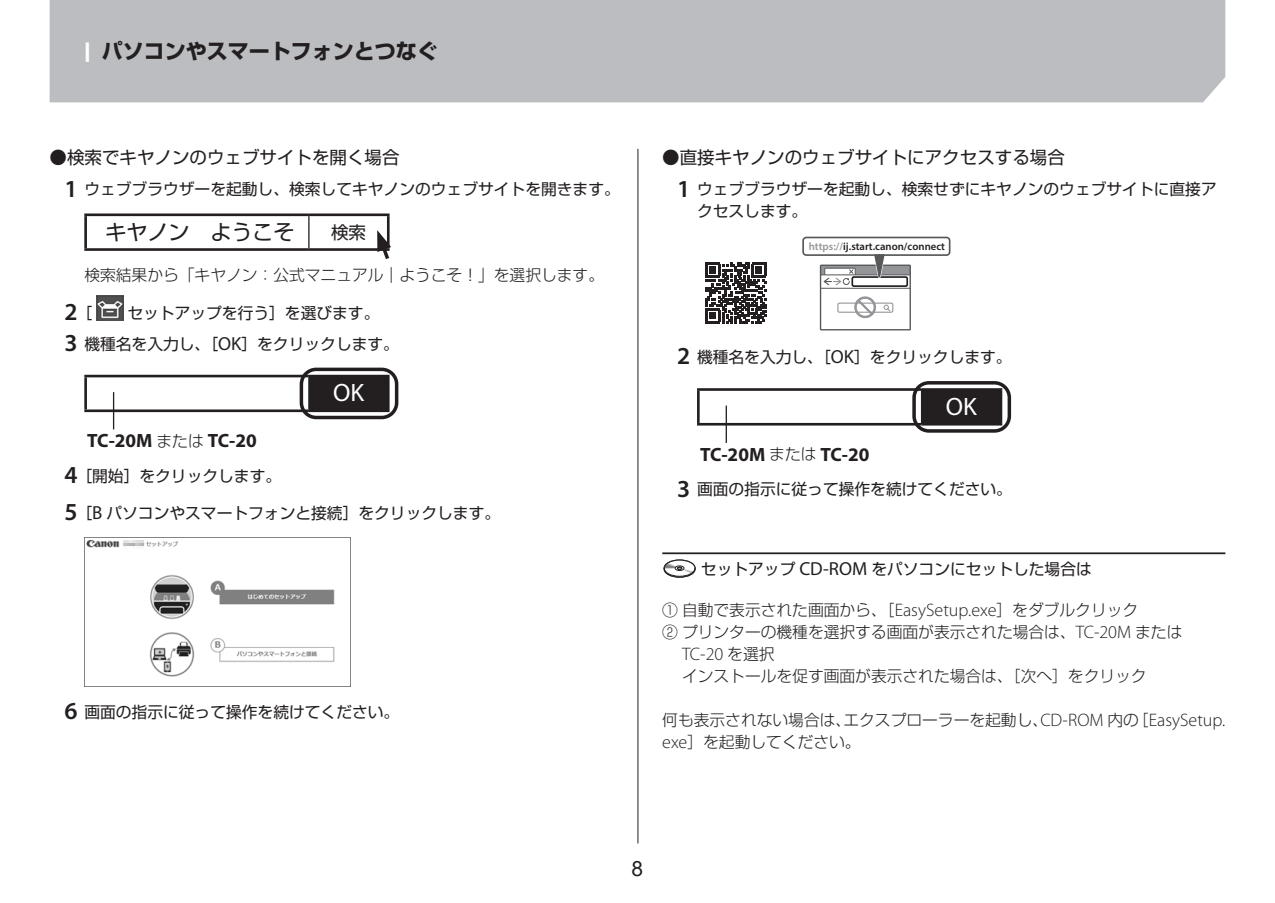
<style>
.page{position:relative;width:1275px;height:903px;background:#fff}
.page>*{position:absolute;margin:0;border:0;box-sizing:border-box;transform-origin:0 0}
.t1{font:25.2px "Myriad Pro";color:#fff}
.t2{font:600 24.5px "Myriad Pro";color:#231f20}
.t3{font:700 21px "Shin Go Pro";color:#231f20}
.t4{font:21px "Shin Go Pro";color:#231f20}
.t5{font:21px "Arial";color:#231f20}
.t6{font:700 19.25px "Myriad Pro";color:#231f20}
.t7{font:300 18.03px "Myriad Pro";color:#231f20}
.t8{font:17.5px "Shin Go Pro";color:#231f20}
.t9{font:15.75px/30.6px "Shin Go Pro";color:#231f20}
.t10{font:300 15.75px/22.1px "Shin Go Pro";color:#231f20}
.t11{font:600 10.85px "Myriad Pro";color:#231f20}
.s1{color:#fff}
.s2{font-family:"Myriad Pro";font-weight:600;font-size:24.5px}
.s3{font-family:"Shin Go Pro";font-weight:400;font-size:15.75px}
.s4{font-family:"Myriad Pro";font-size:18.9px}
.s5{font-family:"Shin Go Pro";font-weight:300;font-size:15.75px}
.s6{color:#939598}
.s7{font-family:"Myriad Pro";font-size:18.03px}
.s8{font-family:"Shin Go Pro";font-size:15.75px}
</style>
<div class="page">
<div style="left:50px;top:0;width:1175px;height:102px;background:#bcbdc0"></div>
<hr style="left:637px;top:149px;width:1px;height:694px;background:#231f20">
<hr style="left:84px;top:213px;width:225px;height:3px;background:#231f20">
<hr style="left:84px;top:216px;width:3px;height:32px;background:#231f20">
<hr style="left:309px;top:213px;width:81px;height:3px;background:#231f20">
<hr style="left:387px;top:216px;width:3px;height:32px;background:#231f20">
<hr style="left:84px;top:248px;width:225px;height:3px;background:#231f20">
<hr style="left:309px;top:248px;width:81px;height:3px;background:#231f20">
<hr style="left:308px;top:216px;width:2px;height:32px;background:#231f20">
<svg style="left:377px;top:230px;width:14px;height:29px"></svg>
<img style="left:96px;top:296px;width:27px;height:25px">
<div style="left:309px;top:376px;width:79px;height:35px;background:#231f20"></div>
<hr style="left:84px;top:375px;width:225px;height:2px;background:#231f20">
<hr style="left:84px;top:377px;width:3px;height:32px;background:#231f20">
<hr style="left:309px;top:375px;width:81px;height:2px;background:#231f20">
<hr style="left:387px;top:377px;width:3px;height:32px;background:#231f20">
<hr style="left:84px;top:409px;width:225px;height:3px;background:#231f20">
<hr style="left:309px;top:409px;width:81px;height:3px;background:#231f20">
<hr style="left:308px;top:377px;width:2px;height:32px;background:#231f20">
<div style="left:300px;top:368px;width:98px;height:51px;border:4px solid #231f20;border-radius:15px"></div>
<hr style="left:113px;top:392px;width:1px;height:37px;background:#231f20">
<img style="left:84px;top:537px;width:267px;height:149px">
<hr style="left:662px;top:552px;width:563px;height:2px;background:#231f20">
<svg style="left:705px;top:263px;width:61px;height:60px"></svg>
<div style="left:820px;top:265px;width:91px;height:65px;border:1px solid #57585a"></div>
<div style="left:851px;top:276px;width:57px;height:11px;border:2px solid #231f20;border-radius:2px"></div>
<div style="left:837px;top:303px;width:56px;height:10px;border:1px solid #939598;border-radius:2px"></div>
<hr style="left:820px;top:288px;width:90px;height:1px;background:#57585a">
<svg style="left:820px;top:256px;width:90px;height:30px"></svg>
<div style="left:802px;top:237px;width:148px;height:19px;border:2px solid #57585a;border-radius:3px"></div>
<svg style="left:854px;top:296px;width:22px;height:23px"></svg>
<svg style="left:884px;top:305px;width:7px;height:7px"></svg>
<div style="left:922px;top:389px;width:79px;height:35px;background:#231f20"></div>
<hr style="left:697px;top:388px;width:225px;height:3px;background:#231f20">
<hr style="left:697px;top:391px;width:3px;height:32px;background:#231f20">
<hr style="left:922px;top:388px;width:80px;height:3px;background:#231f20">
<hr style="left:1000px;top:391px;width:2px;height:32px;background:#231f20">
<hr style="left:697px;top:423px;width:225px;height:2px;background:#231f20">
<hr style="left:922px;top:423px;width:80px;height:2px;background:#231f20">
<hr style="left:921px;top:391px;width:1px;height:32px;background:#231f20">
<div style="left:912px;top:381px;width:99px;height:52px;border:4px solid #231f20;border-radius:15px"></div>
<hr style="left:726px;top:406px;width:1px;height:37px;background:#231f20">
<svg style="left:663px;top:559px;width:33px;height:19px"></svg>
<h3 class="t3" style="left:84px;top:35px;width:355px"><span class="s1">¦</span> パソコンやスマートフォンとつなぐ</h3>
<p class="t8" style="left:50px;top:143px;width:351px">●検索でキヤノンのウェブサイトを開く場合</p>
<p class="t9" style="left:64px;top:172px;width:557px"><span class="s2">1</span> ウェブブラウザーを起動し、検索してキヤノンのウェブサイトを開きます。</p>
<h3 class="t4" style="left:105px;top:215px;width:190px">キヤノン　ようこそ</h3>
<p class="t8" style="left:331px;top:218px;width:36px">検索</p>
<p class="t10" style="left:84px;top:262px;width:521px">検索結果から「キヤノン：公式マニュアル｜ようこそ！」を選択します。</p>
<h2 class="t2" style="left:64px;top:296px;width:29px">2<span class="s3">［</span></h2>
<p class="t9" style="left:64px;top:296px;width:336px;text-indent:63px">セットアップを行う］を選びます。<br><span class="s2">3</span> 機種名を入力し、［<span class="s4">OK</span>］をクリックします。</p>
<h1 class="t1" style="left:333px;top:377px;width:33px">OK</h1>
<p class="t6" style="left:87px;top:428px;width:171px">TC-20M <span class="s5">または</span> TC-20</p>
<p class="t9" style="left:64px;top:459px;width:218px"><span class="s2">4</span>［開始］をクリックします。</p>
<p class="t9" style="left:64px;top:496px;width:437px"><span class="s2">5</span>［<span class="s4">B</span> パソコンやスマートフォンと接続］をクリックします。</p>
<p class="t9" style="left:64px;top:694px;width:336px"><span class="s2">6</span> 画面の指示に従って操作を続けてください。</p>
<p class="t8" style="left:662px;top:143px;width:404px">●直接キヤノンのウェブサイトにアクセスする場合</p>
<p class="t9" style="left:697px;top:176px;width:521px;line-height:22.1px;text-indent:-20px"><span class="s2">1</span> ウェブブラウザーを起動し、検索せずにキヤノンのウェブサイトに直接アクセスします。</p>
<p class="t11" style="left:809px;top:239px;width:138px"><span class="s6">https://</span>ij.start.canon/connect</p>
<p class="t9" style="left:677px;top:340px;width:336px"><span class="s2">2</span> 機種名を入力し、［<span class="s4">OK</span>］をクリックします。</p>
<h1 class="t1" style="left:946px;top:391px;width:33px">OK</h1>
<p class="t6" style="left:700px;top:442px;width:171px">TC-20M <span class="s5">または</span> TC-20</p>
<p class="t9" style="left:677px;top:472px;width:336px"><span class="s2">3</span> 画面の指示に従って操作を続けてください。</p>
<p class="t9" style="left:701px;top:551px;width:392px">セットアップ <span class="s4">CD-ROM</span> をパソコンにセットした場合は</p>
<p class="t10" style="left:662px;top:597px;width:522px">① 自動で表示された画面から、［<span class="s7">EasySetup.exe</span>］をダブルクリック<br>② プリンターの機種を選択する画面が表示された場合は、<span class="s7">TC-20M</span> または</p>
<p class="t7" style="left:682px;top:644px;width:94px">TC-20 <span class="s8">を選択</span></p>
<p class="t10" style="left:682px;top:663px;width:466px">インストールを促す画面が表示された場合は、［次へ］をクリック</p>
<p class="t10" style="left:662px;top:707px;width:565px">何も表示されない場合は、エクスプローラーを起動し、<span class="s7">CD-ROM</span> 内の［<span class="s7">EasySetup. exe</span>］を起動してください。</p>
<h3 class="t5" style="left:632px;top:854px;width:13px">8</h3>
</div>
